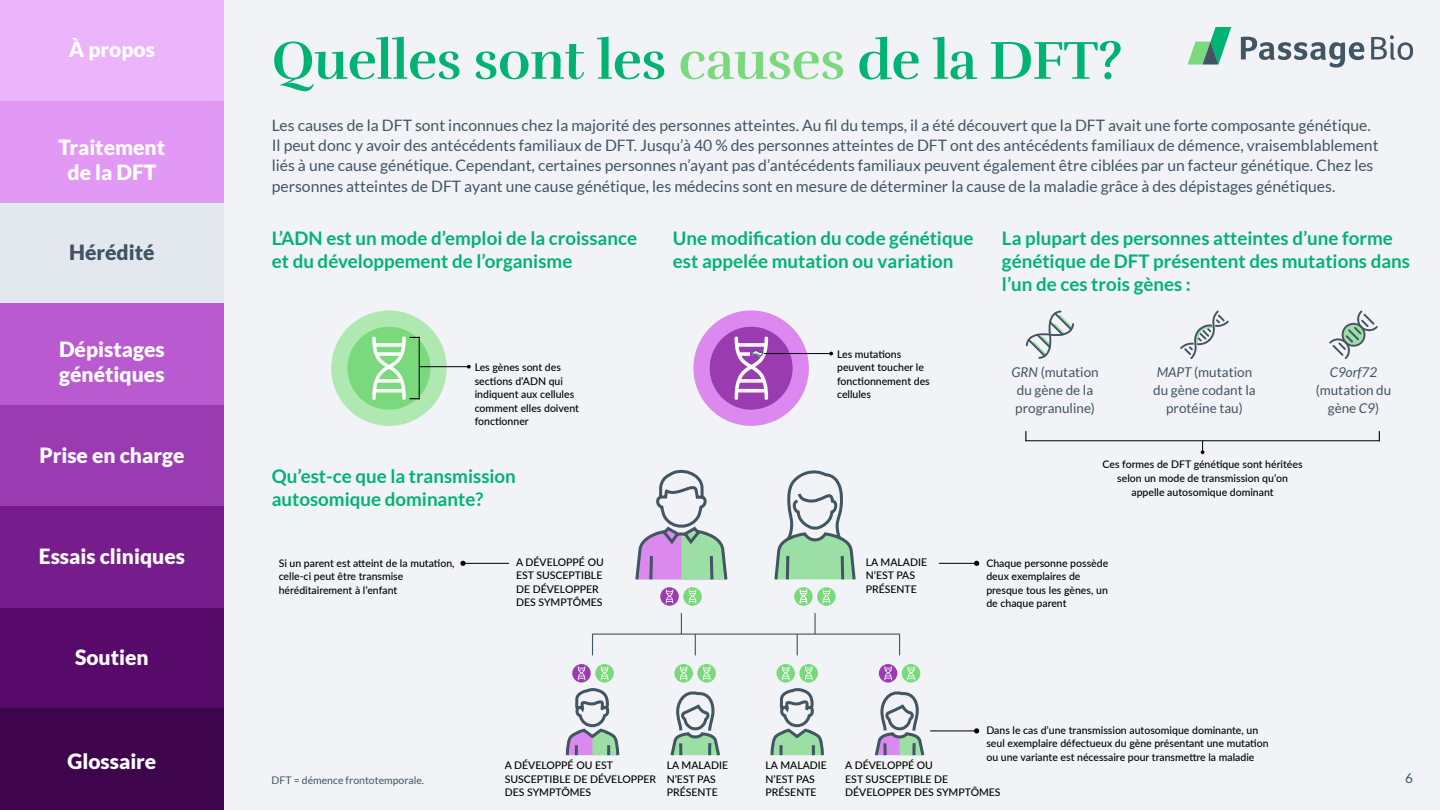
<style>
.page{position:relative;width:1440px;height:810px;background:#fff}
.page>*{position:absolute;margin:0;border:0;box-sizing:border-box;transform-origin:0 0}
.t1{font:700 54.75px "Rufina";letter-spacing:-.01em;color:#00b373}
.t2{font:900 21px/25.2px "Lato";color:#fff;text-align:center}
.t3{font:900 21px "Lato";color:#3f5364}
.t4{font:700 18.75px/23.2px "Lato";color:#00b373}
.t5{font:15.75px/20.2px "Lato";color:#415563}
.t6{font:13.5px/18px "Lato";color:#415563;text-align:center}
.t7{font:italic 13.5px "Lato";color:#415563}
.t8{font:500 10.5px/13.5px "Lato";color:#000}
.t9{font:10.5px "Lato";color:#415563}
.s1{color:#79d97c}
.s2{font-style:italic}
</style>
<div class="page">
<div style="left:224px;top:0;width:1216px;height:810px;background:#f1f3f6"></div>
<div style="left:693px;top:310px;width:116px;height:116px;background:#db89ef;border-radius:50%"></div>
<div style="left:710px;top:327px;width:83px;height:83px;background:#9b3bb2;border-radius:50%"></div>
<svg style="left:735px;top:337px;width:33px;height:63px"></svg>
<div style="left:331px;top:310px;width:116px;height:116px;background:#afe8b0;border-radius:50%"></div>
<div style="left:348px;top:327px;width:82px;height:83px;background:#79d97c;border-radius:50%"></div>
<hr style="left:764px;top:353px;width:67px;height:1px;background:#000">
<svg style="left:467px;top:365px;width:4px;height:4px"></svg>
<hr style="left:420px;top:366px;width:48px;height:1px;background:#000">
<svg style="left:372px;top:337px;width:48px;height:63px"></svg>
<svg style="left:1201px;top:441px;width:3px;height:13px"></svg>
<hr style="left:1025px;top:440px;width:355px;height:1px;background:#000">
<div style="left:879px;top:664px;width:18px;height:19px;background:#9b3bb2;border-radius:50%"></div>
<svg style="left:884px;top:666px;width:8px;height:14px"></svg>
<svg style="left:595px;top:664px;width:19px;height:19px"></svg>
<svg style="left:601px;top:666px;width:7px;height:14px"></svg>
<svg style="left:572px;top:664px;width:19px;height:19px"></svg>
<svg style="left:578px;top:666px;width:7px;height:14px"></svg>
<svg style="left:660px;top:587px;width:19px;height:19px"></svg>
<svg style="left:666px;top:589px;width:7px;height:14px"></svg>
<svg style="left:776px;top:664px;width:19px;height:19px"></svg>
<svg style="left:782px;top:666px;width:7px;height:14px"></svg>
<svg style="left:799px;top:664px;width:19px;height:19px"></svg>
<svg style="left:805px;top:666px;width:7px;height:14px"></svg>
<svg style="left:674px;top:664px;width:19px;height:19px"></svg>
<svg style="left:680px;top:666px;width:7px;height:14px"></svg>
<svg style="left:697px;top:664px;width:19px;height:19px"></svg>
<svg style="left:703px;top:666px;width:7px;height:14px"></svg>
<svg style="left:817px;top:587px;width:19px;height:19px"></svg>
<svg style="left:823px;top:589px;width:7px;height:15px"></svg>
<div style="left:902px;top:664px;width:18px;height:19px;background:#79d97c;border-radius:50%"></div>
<svg style="left:907px;top:666px;width:8px;height:14px"></svg>
<svg style="left:774px;top:470px;width:82px;height:110px"></svg>
<svg style="left:635px;top:469px;width:93px;height:111px"></svg>
<svg style="left:874px;top:691px;width:51px;height:65px"></svg>
<svg style="left:565px;top:689px;width:55px;height:67px"></svg>
<svg style="left:670px;top:691px;width:50px;height:65px"></svg>
<svg style="left:770px;top:689px;width:54px;height:67px"></svg>
<svg style="left:683px;top:587px;width:19px;height:19px"></svg>
<svg style="left:689px;top:589px;width:7px;height:15px"></svg>
<svg style="left:794px;top:587px;width:19px;height:19px"></svg>
<svg style="left:800px;top:589px;width:7px;height:15px"></svg>
<hr style="left:593px;top:634px;width:307px;height:1px;background:#415563">
<svg style="left:681px;top:613px;width:1px;height:21px"></svg>
<hr style="left:814px;top:613px;width:2px;height:21px;background:#415563">
<svg style="left:695px;top:634px;width:1px;height:21px"></svg>
<svg style="left:797px;top:634px;width:1px;height:21px"></svg>
<svg style="left:899px;top:635px;width:1px;height:20px"></svg>
<svg style="left:592px;top:634px;width:1px;height:21px"></svg>
<svg style="left:1188px;top:27px;width:43px;height:38px"></svg>
<svg style="left:1241px;top:37px;width:123px;height:31px"></svg>
<svg style="left:1371px;top:35px;width:42px;height:25px"></svg>
<svg style="left:974px;top:561px;width:5px;height:5px"></svg>
<hr style="left:939px;top:563px;width:38px;height:1px;background:#000">
<svg style="left:974px;top:728px;width:5px;height:6px"></svg>
<hr style="left:930px;top:730px;width:47px;height:1px;background:#000">
<svg style="left:460px;top:561px;width:6px;height:5px"></svg>
<hr style="left:463px;top:563px;width:46px;height:1px;background:#000">
<svg style="left:1026px;top:310px;width:48px;height:49px"></svg>
<svg style="left:1180px;top:310px;width:49px;height:49px"></svg>
<svg style="left:1329px;top:310px;width:49px;height:49px"></svg>
<div style="left:0;top:203px;width:224px;height:101px;background:#e2e8ed"></div>
<div style="left:0;top:0;width:224px;height:102px;background:#ecb4fa"></div>
<div style="left:0;top:102px;width:224px;height:101px;background:#e298f5"></div>
<div style="left:0;top:304px;width:224px;height:101px;background:#b95ad1"></div>
<div style="left:0;top:405px;width:224px;height:102px;background:#9b3bb2"></div>
<div style="left:0;top:608px;width:224px;height:101px;background:#580a6b"></div>
<div style="left:0;top:709px;width:224px;height:101px;background:#3e054d"></div>
<div style="left:0;top:507px;width:224px;height:101px;background:#761c8c"></div>
<h2 class="t2" style="left:69px;top:37px;width:88px">À propos</h2>
<h2 class="t2" style="left:59px;top:134px;width:108px">Traitement de la DFT</h2>
<h2 class="t3" style="left:69px;top:240px;width:87px">Hérédité</h2>
<h2 class="t2" style="left:59px;top:336px;width:107px;text-align:left">Dépistages génétiques</h2>
<h2 class="t2" style="left:39px;top:442px;width:147px">Prise en charge</h2>
<h2 class="t2" style="left:39px;top:543px;width:148px">Essais cliniques</h2>
<h2 class="t2" style="left:75px;top:644px;width:75px">Soutien</h2>
<h2 class="t2" style="left:67px;top:748px;width:90px">Glossaire</h2>
<h1 class="t1" style="left:272px;top:27px;width:852px">Quelles sont les <span class="s1">causes</span> de la DFT?</h1>
<p class="t5" style="left:272px;top:115px;width:1108px">Les causes de la DFT sont inconnues chez la majorité des personnes atteintes. Au fil du temps, il a été découvert que la DFT avait une forte composante génétique.<br>Il peut donc y avoir des antécédents familiaux de DFT. Jusqu’à 40 % des personnes atteintes de DFT ont des antécédents familiaux de démence, vraisemblablement liés à une cause génétique. Cependant, certaines personnes n’ayant pas d’antécédents familiaux peuvent également être ciblées par un facteur génétique. Chez les personnes atteintes de DFT ayant une cause génétique, les médecins sont en mesure de déterminer la cause de la maladie grâce à des dépistages génétiques.</p>
<h3 class="t4" style="left:272px;top:226px;width:367px">L’ADN est un mode d’emploi de la croissance et du développement de l’organisme</h3>
<p class="t8" style="left:475px;top:360px;width:106px">Les gènes sont des sections d’ADN qui indiquent aux cellules comment elles doivent fonctionner</p>
<h3 class="t4" style="left:272px;top:464px;width:246px">Qu’est-ce que la transmission autosomique dominante?</h3>
<h3 class="t4" style="left:673px;top:226px;width:302px">Une modification du code génétique est appelée mutation ou variation</h3>
<h3 class="t4" style="left:1002px;top:226px;width:410px">La plupart des personnes atteintes d’une forme génétique de DFT présentent des mutations dans l’un de ces trois gènes :</h3>
<p class="t8" style="left:837px;top:347px;width:94px">Les mutations peuvent toucher le fonctionnement des cellules</p>
<p class="t6" style="left:1153px;top:363px;width:104px"><span class="s2">MAPT</span> (mutation du gène codant la protéine tau)</p>
<p class="t6" style="left:1012px;top:363px;width:89px;text-align:left"><span class="s2">GRN</span> (mutation du gène de la progranuline)</p>
<p class="t7" style="left:1330px;top:365px;width:49px">C9orf72</p>
<p class="t6" style="left:1316px;top:381px;width:77px">(mutation du gène <span class="s2">C9</span>)</p>
<p class="t8" style="left:1103px;top:457px;width:202px;text-align:center">Ces formes de DFT génétique sont héritées selon un mode de transmission qu’on appelle autosomique dominant</p>
<p class="t8" style="left:279px;top:556px;width:178px">Si un parent est atteint de la mutation, celle-ci peut être transmise héréditairement à l’enfant</p>
<p class="t8" style="left:516px;top:555px;width:89px">A DÉVELOPPÉ OU<br>EST SUSCEPTIBLE<br>DE DÉVELOPPER<br>DES SYMPTÔMES</p>
<p class="t8" style="left:866px;top:555px;width:63px">LA MALADIE<br>N’EST PAS<br>PRÉSENTE</p>
<p class="t8" style="left:986px;top:556px;width:123px">Chaque personne possède deux exemplaires de presque tous les gènes, un de chaque parent</p>
<p class="t8" style="left:986px;top:723px;width:284px">Dans le cas d’une transmission autosomique dominante, un seul exemplaire défectueux du gène présentant une mutation ou une variante est nécessaire pour transmettre la maladie</p>
<p class="t8" style="left:505px;top:758px;width:153px">A DÉVELOPPÉ OU EST<br>SUSCEPTIBLE DE DÉVELOPPER<br>DES SYMPTÔMES</p>
<p class="t8" style="left:667px;top:758px;width:63px">LA MALADIE<br>N’EST PAS<br>PRÉSENTE</p>
<p class="t8" style="left:766px;top:758px;width:63px">LA MALADIE<br>N’EST PAS<br>PRÉSENTE</p>
<p class="t8" style="left:845px;top:758px;width:157px">A DÉVELOPPÉ OU<br>EST SUSCEPTIBLE DE<br>DÉVELOPPER DES SYMPTÔMES</p>
<p class="t9" style="left:272px;top:774px;width:154px">DFT = démence frontotemporale.</p>
<p class="t6" style="left:1405px;top:769px;width:9px">6</p>
</div>
